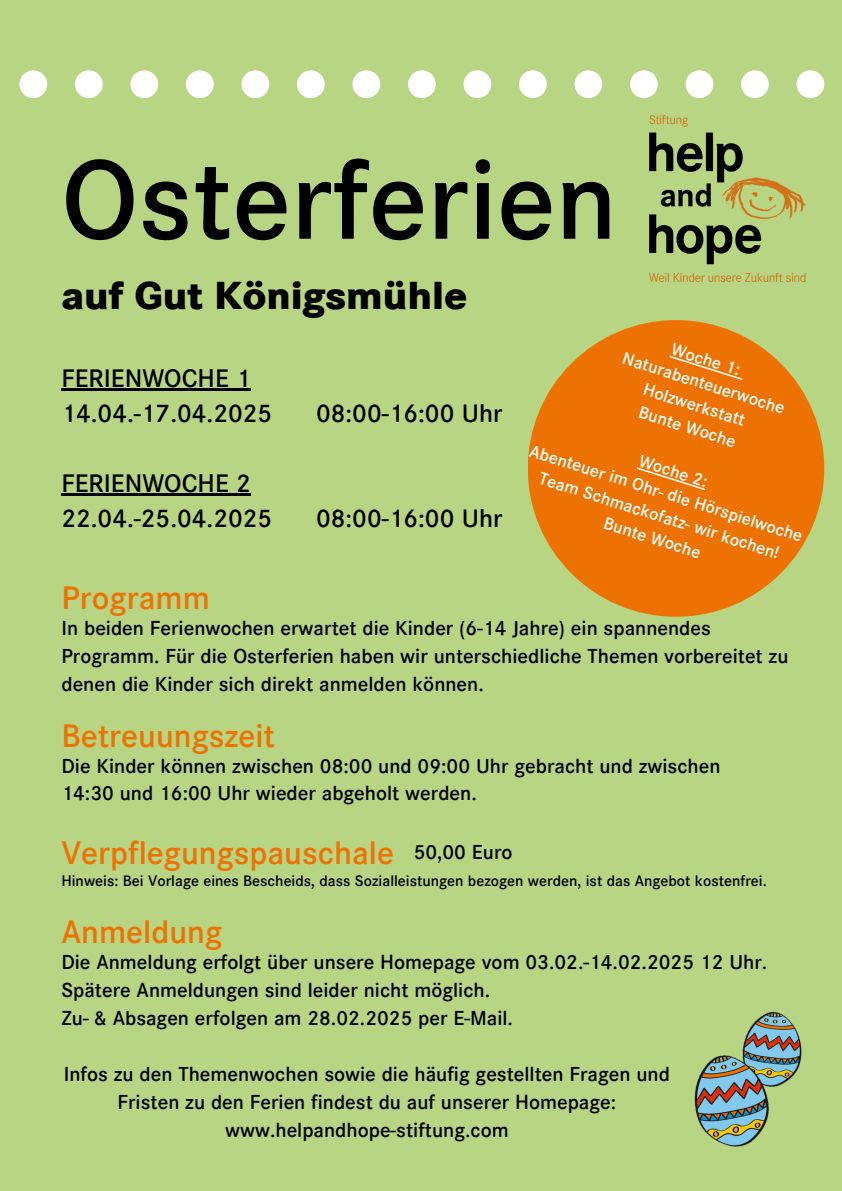
<style>
.page{position:relative;width:842px;height:1191px;background:#fff}
.page>*{position:absolute;margin:0;border:0;box-sizing:border-box;transform-origin:0 0}
.t1{font:500 110.5px "Corporate SBQ";color:#000}
.t2{font:800 38.5px "Corporate SBQ";color:#000}
.t3{font:500 32px "Corporate SBQ";color:#ee7202}
.t4{font:500 25px/34.5px "Corporate SBQ";color:#000}
.t5{font:500 20px/27.8px "Corporate SBQ";color:#000}
.t6{font:500 17px/23.3px "Corporate SBQ";color:#fff;text-align:center}
.t7{font:500 15px "Corporate SBQ";color:#000}
</style>
<div class="page">
<div style="left:0;top:0;width:842px;height:1190px;background:#b8d584"></div>
<svg style="left:19px;top:70px;width:805px;height:28px"></svg>
<img style="left:649px;top:115px;width:156px;height:166px">
<img style="left:694px;top:1011px;width:108px;height:136px">
<div style="left:528px;top:320px;width:296px;height:296px;background:#ee7202;border-radius:50%"></div>
<hr style="left:61px;top:388px;width:190px;height:3px;background:#000">
<hr style="left:61px;top:493px;width:190px;height:3px;background:#000">
<svg style="left:669px;top:355px;width:73px;height:25px"></svg>
<svg style="left:637px;top:467px;width:68px;height:23px"></svg>
<h2 class="t1" style="left:61px;top:134px;width:557px">Osterferien</h2>
<h6 class="t2" style="left:61px;top:270px;width:407px">auf Gut Königsmühle</h6>
<h6 class="t4" style="left:61px;top:360px;width:212px">FERIENWOCHE 1<br>14.04.-17.04.2025</h6>
<h4 class="t4" style="left:61px;top:465px;width:212px">FERIENWOCHE 2<br>22.04.-25.04.2025</h4>
<h4 class="t3" style="left:61px;top:579px;width:150px">Programm</h4>
<h6 class="t4" style="left:316px;top:395px;width:188px">08:00-16:00 Uhr</h6>
<h4 class="t4" style="left:316px;top:500px;width:188px">08:00-16:00 Uhr</h4>
<p class="t6" style="left:676px;top:337px;width:73px;rotate:18deg">Woche 1:</p>
<p class="t6" style="left:627px;top:345px;width:171px;rotate:18deg">Naturabenteuerwoche</p>
<p class="t6" style="left:648px;top:376px;width:107px;rotate:18deg">Holzwerkstatt</p>
<p class="t6" style="left:643px;top:399px;width:102px;rotate:18deg">Bunte Woche</p>
<h5 class="t6" style="left:542px;top:415px;width:287px;rotate:18deg">Woche 2:<br>Abenteuer im Ohr- die Hörspielwoche<br>Team Schmackofatz- wir kochen!<br>Bunte Woche</h5>
<h5 class="t5" style="left:61px;top:613px;width:729px">In beiden Ferienwochen erwartet die Kinder (6-14 Jahre) ein spannendes<br>Programm. Für die Osterferien haben wir unterschiedliche Themen vorbereitet zu denen die Kinder sich direkt anmelden können.</h5>
<h3 class="t3" style="left:61px;top:716px;width:215px">Betreuungszeit</h3>
<h3 class="t5" style="left:61px;top:751px;width:661px">Die Kinder können zwischen 08:00 und 09:00 Uhr gebracht und zwischen<br>14:30 und 16:00 Uhr wieder abgeholt werden.</h3>
<h5 class="t3" style="left:61px;top:833px;width:334px">Verpflegungspauschale</h5>
<p class="t5" style="left:414px;top:837px;width:100px">50,00 Euro</p>
<h5 class="t7" style="left:61px;top:871px;width:707px">Hinweis: Bei Vorlage eines Bescheids, dass Sozialleistungen bezogen werden, ist das Angebot kostenfrei.</h5>
<h3 class="t3" style="left:61px;top:912px;width:162px">Anmeldung</h3>
<h3 class="t5" style="left:61px;top:947px;width:707px">Die Anmeldung erfolgt über unsere Homepage vom 03.02.-14.02.2025 12 Uhr.<br>Spätere Anmeldungen sind leider nicht möglich.<br>Zu- &amp; Absagen erfolgen am 28.02.2025 per E-Mail.</h3>
<h5 class="t5" style="left:64px;top:1059px;width:608px;text-align:center">Infos zu den Themenwochen sowie die häufig gestellten Fragen und<br>Fristen zu den Ferien findest du auf unserer Homepage: www.helpandhope-stiftung.com</h5>
</div>
